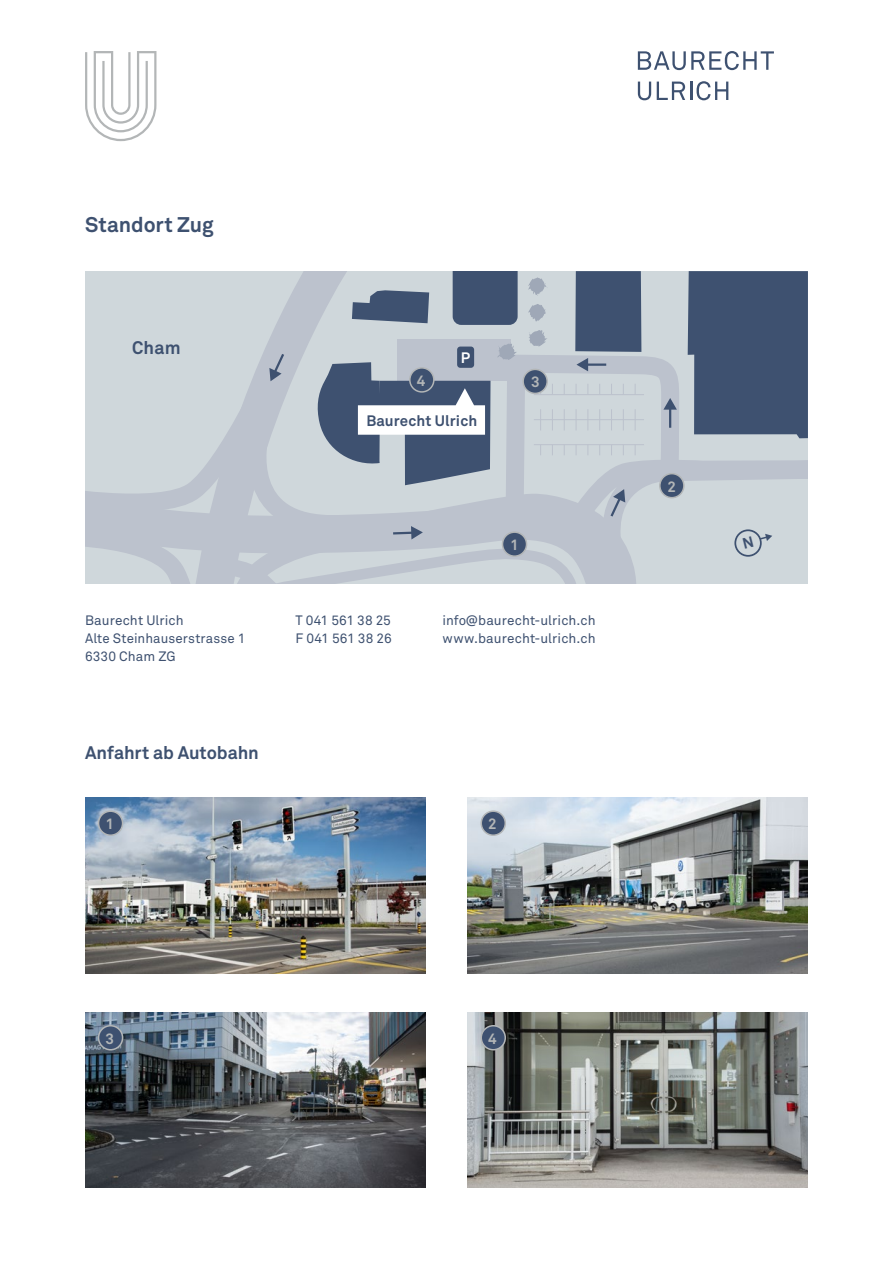
<style>
.page{position:relative;width:893px;height:1263px;background:#fff}
.page>*{position:absolute;margin:0;border:0;box-sizing:border-box;transform-origin:0 0}
.t1{font:700 21px "Akkurat Pro";letter-spacing:-.005em;color:#3e5170}
.t2{font:700 18px "Akkurat Pro";letter-spacing:-.005em;color:#3e5170}
.t3{font:700 15px "Akkurat Pro";letter-spacing:.01em;color:#3e5170}
.t4{font:700 15px "Akkurat Pro";color:#b3b6b7}
.t5{font:700 15px "Akkurat Pro";color:#fff}
.t6{font:13.5px/18px "Akkurat Pro";letter-spacing:.005em;color:#3e5170}
</style>
<div class="page">
<svg style="left:638px;top:51px;width:136px;height:19px"></svg>
<svg style="left:638px;top:82px;width:13px;height:18px"></svg>
<svg style="left:657px;top:81px;width:71px;height:19px"></svg>
<svg style="left:85px;top:51px;width:71px;height:90px"></svg>
<img style="left:85px;top:798px;width:340px;height:175px">
<img style="left:85px;top:1012px;width:340px;height:176px">
<div style="left:99px;top:811px;width:24px;height:24px;background:#3e5170;border-radius:50%"></div>
<div style="left:98px;top:810px;width:25px;height:26px;border:2px solid #b3b6b7;border-radius:50%"></div>
<div style="left:99px;top:1026px;width:24px;height:24px;background:#3e5170;border-radius:50%"></div>
<div style="left:98px;top:1025px;width:25px;height:25px;border:2px solid #b3b6b7;border-radius:50%"></div>
<img style="left:468px;top:798px;width:340px;height:175px">
<img style="left:468px;top:1012px;width:340px;height:176px">
<div style="left:481px;top:811px;width:24px;height:24px;background:#3e5170;border-radius:50%"></div>
<div style="left:480px;top:810px;width:26px;height:26px;border:2px solid #b3b6b7;border-radius:50%"></div>
<div style="left:481px;top:1026px;width:24px;height:24px;background:#3e5170;border-radius:50%"></div>
<div style="left:480px;top:1025px;width:26px;height:25px;border:2px solid #b3b6b7;border-radius:50%"></div>
<svg style="left:85px;top:271px;width:723px;height:312px;background:#afb8c3"></svg>
<h1 class="t1" style="left:85px;top:212px;width:130px">Standort Zug</h1>
<h2 class="t2" style="left:132px;top:336px;width:50px">Cham</h2>
<p class="t5" style="left:461px;top:348px;width:11px">P</p>
<p class="t4" style="left:417px;top:371px;width:10px">4</p>
<p class="t4" style="left:531px;top:373px;width:10px">3</p>
<p class="t3" style="left:366px;top:411px;width:112px">Baurecht Ulrich</p>
<p class="t6" style="left:85px;top:611px;width:162px">Baurecht Ulrich<br>Alte Steinhauserstrasse 1<br>6330 Cham ZG</p>
<h2 class="t2" style="left:85px;top:741px;width:175px">Anfahrt ab Autobahn</h2>
<p class="t4" style="left:106px;top:814px;width:10px">1</p>
<p class="t6" style="left:296px;top:611px;width:98px">T 041 561 38 25<br>F 041 561 38 26</p>
<p class="t4" style="left:510px;top:535px;width:10px">1</p>
<p class="t6" style="left:443px;top:611px;width:155px">info@baurecht-ulrich.ch www.baurecht-ulrich.ch</p>
<p class="t4" style="left:488px;top:814px;width:10px">2</p>
<p class="t4" style="left:668px;top:477px;width:10px">2</p>
<p class="t4" style="left:106px;top:1029px;width:10px">3</p>
<p class="t4" style="left:488px;top:1029px;width:10px">4</p>
</div>
